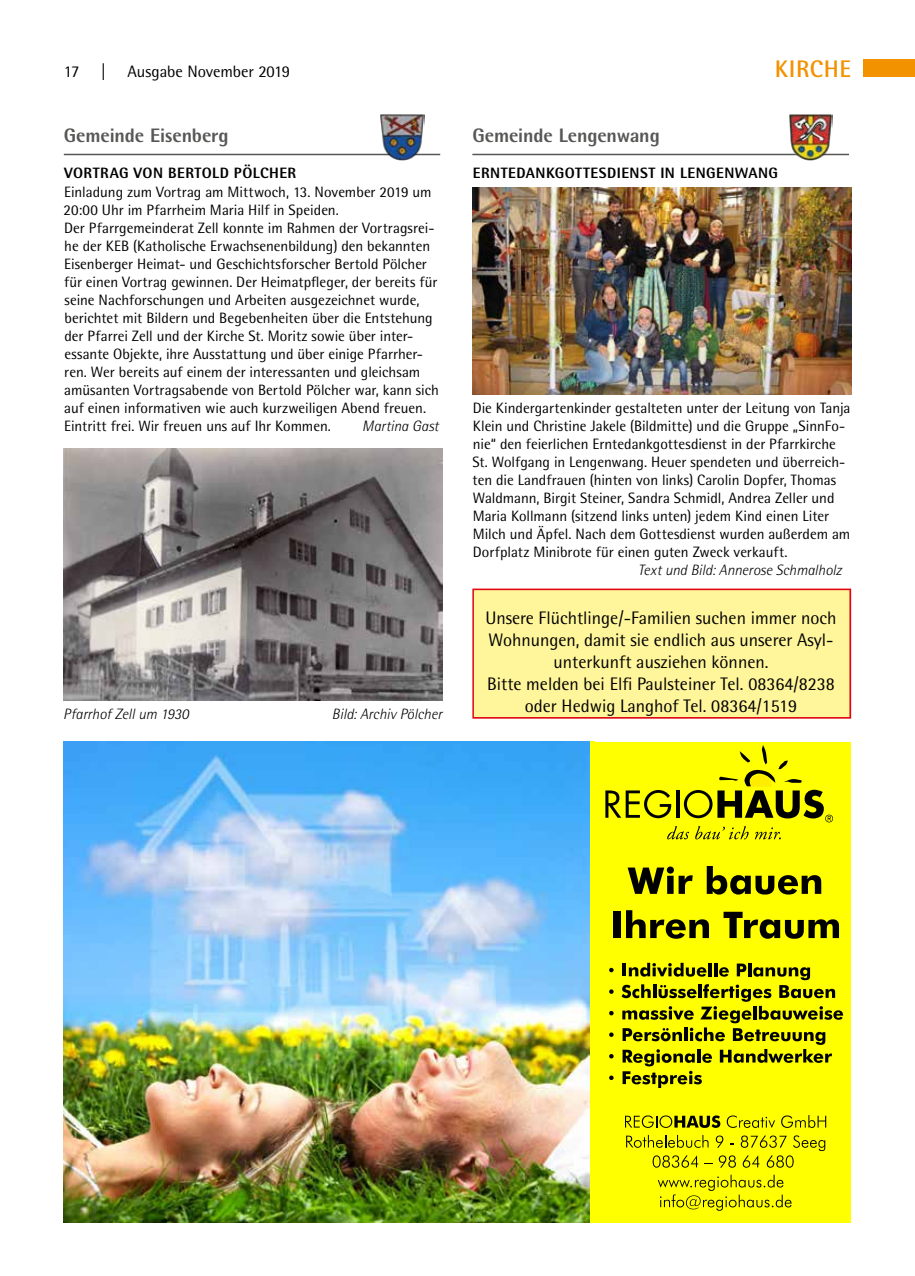
<style>
.page{position:relative;width:915px;height:1276px;background:#fff}
.page>*{position:absolute;margin:0;border:0;box-sizing:border-box;transform-origin:0 0}
.t1{font:700 24px "Rotis Semi Sans Pro";letter-spacing:.02em;color:#f39200}
.t2{font:800 19.5px "Rotis Semi Sans Pro";letter-spacing:-.005em;color:#575756}
.t3{font:18.15px/21.8px "Rotis Semi Sans Pro";color:#000;text-align:center}
.t4{font:16.5px "Rotis Semi Sans Pro";letter-spacing:-.005em;color:#000}
.t5{font:15px/18px "Rotis Semi Sans Pro";color:#000}
.t6{font:italic 300 15px "Rotis Semi Sans Pro";color:#000}
.t7{font:800 15px "Rotis Semi Sans Pro";letter-spacing:.03em;color:#000}
</style>
<div class="page">
<div style="left:862px;top:60px;width:52px;height:17px;background:#f39200"></div>
<hr style="left:64px;top:154px;width:376px;height:1px;background:#575756">
<img style="left:379px;top:114px;width:45px;height:46px">
<img style="left:64px;top:448px;width:378px;height:252px">
<hr style="left:472px;top:154px;width:376px;height:1px;background:#575756">
<img style="left:787px;top:114px;width:45px;height:46px">
<img style="left:472px;top:187px;width:378px;height:207px">
<div style="left:592px;top:742px;width:258px;height:228px;background:#ff0"></div>
<svg style="left:605px;top:745px;width:227px;height:94px"></svg>
<svg style="left:627px;top:866px;width:65px;height:28px"></svg>
<svg style="left:706px;top:866px;width:115px;height:28px"></svg>
<div style="left:613px;top:911px;width:7px;height:27px;background:#000"></div>
<svg style="left:626px;top:910px;width:82px;height:28px"></svg>
<svg style="left:723px;top:911px;width:115px;height:27px"></svg>
<div style="left:592px;top:1102px;width:258px;height:120px;background:#ff0"></div>
<svg style="left:625px;top:1115px;width:95px;height:13px"></svg>
<svg style="left:726px;top:1115px;width:48px;height:13px"></svg>
<svg style="left:781px;top:1115px;width:44px;height:13px"></svg>
<svg style="left:626px;top:1135px;width:199px;height:33px"></svg>
<svg style="left:657px;top:1174px;width:134px;height:36px"></svg>
<div style="left:592px;top:956px;width:258px;height:152px;background:#ff0"></div>
<svg style="left:609px;top:968px;width:4px;height:4px"></svg>
<svg style="left:609px;top:989px;width:4px;height:5px"></svg>
<svg style="left:609px;top:1011px;width:4px;height:4px"></svg>
<svg style="left:609px;top:1032px;width:4px;height:5px"></svg>
<svg style="left:609px;top:1054px;width:4px;height:4px"></svg>
<svg style="left:609px;top:1075px;width:4px;height:5px"></svg>
<svg style="left:621px;top:962px;width:221px;height:126px"></svg>
<img style="left:64px;top:742px;width:525px;height:480px">
<div style="left:475px;top:591px;width:372px;height:124px;background:#fff69b"></div>
<div style="left:472px;top:588px;width:378px;height:130px;border:2px solid #e30613"></div>
<p class="t4" style="left:64px;top:61px;width:17px">17</p>
<p class="t4" style="left:101px;top:61px;width:7px">|</p>
<p class="t4" style="left:127px;top:61px;width:164px">Ausgabe November 2019</p>
<h1 class="t1" style="left:774px;top:54px;width:78px">KIRCHE</h1>
<h2 class="t2" style="left:64px;top:123px;width:166px">Gemeinde Eisenberg</h2>
<h2 class="t2" style="left:472px;top:123px;width:189px">Gemeinde Lengenwang</h2>
<p class="t7" style="left:64px;top:164px;width:233px">VORTRAG VON BERTOLD PÖLCHER</p>
<p class="t5" style="left:63px;top:182px;width:377px">Einladung zum Vortrag am Mittwoch, 13. November 2019 um 20:00 Uhr im Pfarrheim Maria Hilf in Speiden.<br>Der Pfarrgemeinderat Zell konnte im Rahmen der Vortragsrei&shy;he der KEB (Katholische Erwachsenenbildung) den bekannten Eisenberger Heimat- und Geschichtsforscher Bertold Pölcher für einen Vortrag gewinnen. Der Heimatpfleger, der bereits für seine Nachforschungen und Arbeiten ausgezeichnet wurde, berichtet mit Bildern und Begebenheiten über die Entstehung der Pfarrei Zell und der Kirche St. Moritz sowie über inter&shy;essante Objekte, ihre Ausstattung und über einige Pfarrher&shy;ren. Wer bereits auf einem der interessanten und gleichsam amüsanten Vortragsabende von Bertold Pölcher war, kann sich auf einen informativen wie auch kurzweiligen Abend freuen.<br>Eintritt frei. Wir freuen uns auf Ihr Kommen.</p>
<p class="t6" style="left:362px;top:416px;width:78px">Martina Gast</p>
<p class="t6" style="left:63px;top:704px;width:127px">Pfarrhof Zell um 1930</p>
<p class="t6" style="left:332px;top:704px;width:112px">Bild: Archiv Pölcher</p>
<p class="t7" style="left:473px;top:164px;width:306px">ERNTEDANKGOTTESDIENST IN LENGENWANG</p>
<p class="t5" style="left:472px;top:398px;width:379px">Die Kindergartenkinder gestalteten unter der Leitung von Tanja Klein und Christine Jakele (Bildmitte) und die Gruppe „SinnFo&shy;nie“ den feierlichen Erntedankgottesdienst in der Pfarrkirche St. Wolfgang in Lengenwang. Heuer spendeten und überreich&shy;ten die Landfrauen (hinten von links) Carolin Dopfer, Thomas Waldmann, Birgit Steiner, Sandra Schmidl, Andrea Zeller und Maria Kollmann (sitzend links unten) jedem Kind einen Liter Milch und Äpfel. Nach dem Gottesdienst wurden außerdem am Dorfplatz Minibrote für einen guten Zweck verkauft.</p>
<p class="t6" style="left:638px;top:560px;width:205px">Text und Bild: Annerose Schmalholz</p>
<p class="t3" style="left:485px;top:607px;width:352px">Unsere Flüchtlinge/-Familien suchen immer noch Wohnungen, damit sie endlich aus unserer Asyl&shy;unterkunft ausziehen können.<br>Bitte melden bei Elfi Paulsteiner Tel. 08364/8238 oder Hedwig Langhof Tel. 08364/1519</p>
</div>
